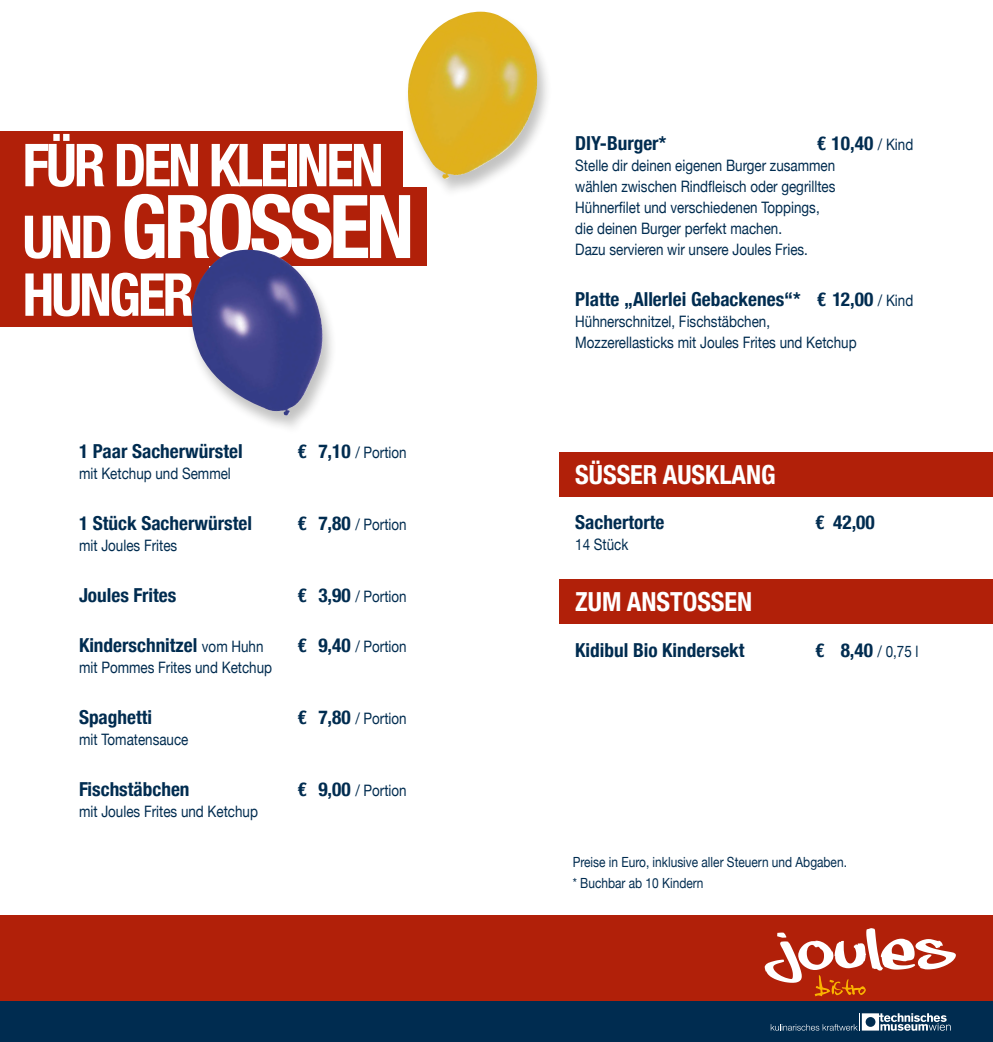
<style>
.page{position:relative;width:993px;height:1042px;background:#fff}
.page>*{position:absolute;margin:0;border:0;box-sizing:border-box;transform-origin:0 0}
.t1{font:700 condensed 88.02px "Helvetica Neue";letter-spacing:-.05em;color:#fff;scale:.96 1}
.t2{font:700 condensed 59.32px "Helvetica Neue";letter-spacing:-.05em;color:#fff;scale:.96 1}
.t3{font:700 condensed 26.25px "Helvetica Neue";color:#fff}
.t4{font:700 condensed 19.25px "Helvetica Neue";color:#002c50}
.t5{font:15.75px/21px "Helvetica Neue";color:#002c50;scale:.85 1}
.t6{font:14px/21px "Helvetica Neue";color:#002c50;scale:.85 1}
.s1{font-size:59.32px}
.s2{font-weight:700;font-stretch:condensed;font-size:19.25px}
.s3{font-weight:400;font-stretch:normal;font-size:15.75px}
</style>
<div class="page">
<div style="left:0;top:915px;width:992px;height:92px;background:#b12009"></div>
<div style="left:0;top:1002px;width:992px;height:40px;background:#002c50"></div>
<svg style="left:770px;top:1013px;width:180px;height:18px"></svg>
<svg style="left:764px;top:928px;width:191px;height:68px"></svg>
<div style="left:0;top:261px;width:208px;height:66px;background:#b12009"></div>
<div style="left:0;top:131px;width:402px;height:66px;background:#b12009"></div>
<div style="left:0;top:187px;width:427px;height:78px;background:#b12009"></div>
<div style="left:403px;top:12px;width:148px;height:186px;background:#1d1d1b;opacity:.27"></div>
<img style="left:403px;top:12px;width:139px;height:168px">
<div style="left:559px;top:452px;width:433px;height:44px;background:#b12009"></div>
<div style="left:187px;top:250px;width:150px;height:185px;background:#1d1d1b;opacity:.27"></div>
<img style="left:187px;top:250px;width:145px;height:166px">
<div style="left:559px;top:579px;width:433px;height:45px;background:#b12009"></div>
<h2 class="t2" style="left:23px;top:116px;width:377px">FÜR DEN KLEINEN</h2>
<h1 class="t1" style="left:23px;top:154px;width:409px"><span class="s1">UND</span> GROSSEN</h1>
<h2 class="t2" style="left:23px;top:245px;width:180px">HUNGER</h2>
<p class="t4" style="left:79px;top:435px;width:165px">1 Paar Sacherwürstel</p>
<p class="t5" style="left:297px;top:443px;width:130px"><span class="s2">€ 7,10</span> / Portion</p>
<p class="t5" style="left:79px;top:464px;width:180px">mit Ketchup und Semmel</p>
<p class="t4" style="left:79px;top:507px;width:174px">1 Stück Sacherwürstel</p>
<p class="t5" style="left:297px;top:514px;width:130px"><span class="s2">€ 7,80</span> / Portion</p>
<p class="t5" style="left:79px;top:535px;width:117px">mit Joules Frites</p>
<p class="t4" style="left:79px;top:579px;width:99px">Joules Frites</p>
<p class="t5" style="left:297px;top:586px;width:130px"><span class="s2">€ 3,90</span> / Portion</p>
<p class="t4" style="left:79px;top:629px;width:186px">Kinderschnitzel <span class="s3">vom Huhn</span></p>
<p class="t5" style="left:297px;top:637px;width:130px"><span class="s2">€ 9,40</span> / Portion</p>
<p class="t5" style="left:79px;top:658px;width:229px">mit Pommes Frites und Ketchup</p>
<p class="t4" style="left:79px;top:701px;width:75px">Spaghetti</p>
<p class="t5" style="left:297px;top:709px;width:130px"><span class="s2">€ 7,80</span> / Portion</p>
<p class="t5" style="left:79px;top:730px;width:130px">mit Tomatensauce</p>
<p class="t4" style="left:79px;top:773px;width:112px">Fischstäbchen</p>
<p class="t5" style="left:297px;top:780px;width:130px"><span class="s2">€ 9,00</span> / Portion</p>
<p class="t5" style="left:79px;top:801px;width:212px">mit Joules Frites und Ketchup</p>
<p class="t4" style="left:575px;top:127px;width:92px">DIY-Burger*</p>
<p class="t4" style="left:816px;top:127px;width:98px">€ 10,40 <span class="s3">/ Kind</span></p>
<p class="t5" style="left:575px;top:156px;width:307px">Stelle dir deinen eigenen Burger zusammen wählen zwischen Rindfleisch oder gegrilltes Hühnerfilet und verschiedenen Toppings, die deinen Burger perfekt machen.<br>Dazu servieren wir unsere Joules Fries.</p>
<p class="t4" style="left:575px;top:283px;width:339px">Platte „Allerlei Gebackenes“* € 12,00 <span class="s3">/ Kind</span></p>
<p class="t5" style="left:575px;top:312px;width:332px">Hühnerschnitzel, Fischstäbchen,<br>Mozzerellasticks mit Joules Frites und Ketchup</p>
<h3 class="t3" style="left:575px;top:453px;width:202px">SÜSSER AUSKLANG</h3>
<p class="t4" style="left:575px;top:506px;width:91px">Sachertorte</p>
<p class="t4" style="left:815px;top:506px;width:61px">€ 42,00</p>
<p class="t5" style="left:575px;top:535px;width:64px">14 Stück</p>
<h3 class="t3" style="left:575px;top:580px;width:178px">ZUM ANSTOSSEN</h3>
<p class="t4" style="left:575px;top:634px;width:171px">Kidibul Bio Kindersekt</p>
<p class="t5" style="left:815px;top:642px;width:123px"><span class="s2">€ 8,40</span> / 0,75 l</p>
<p class="t6" style="left:572px;top:852px;width:324px">Preise in Euro, inklusive aller Steuern und Abgaben. * Buchbar ab 10 Kindern</p>
</div>
